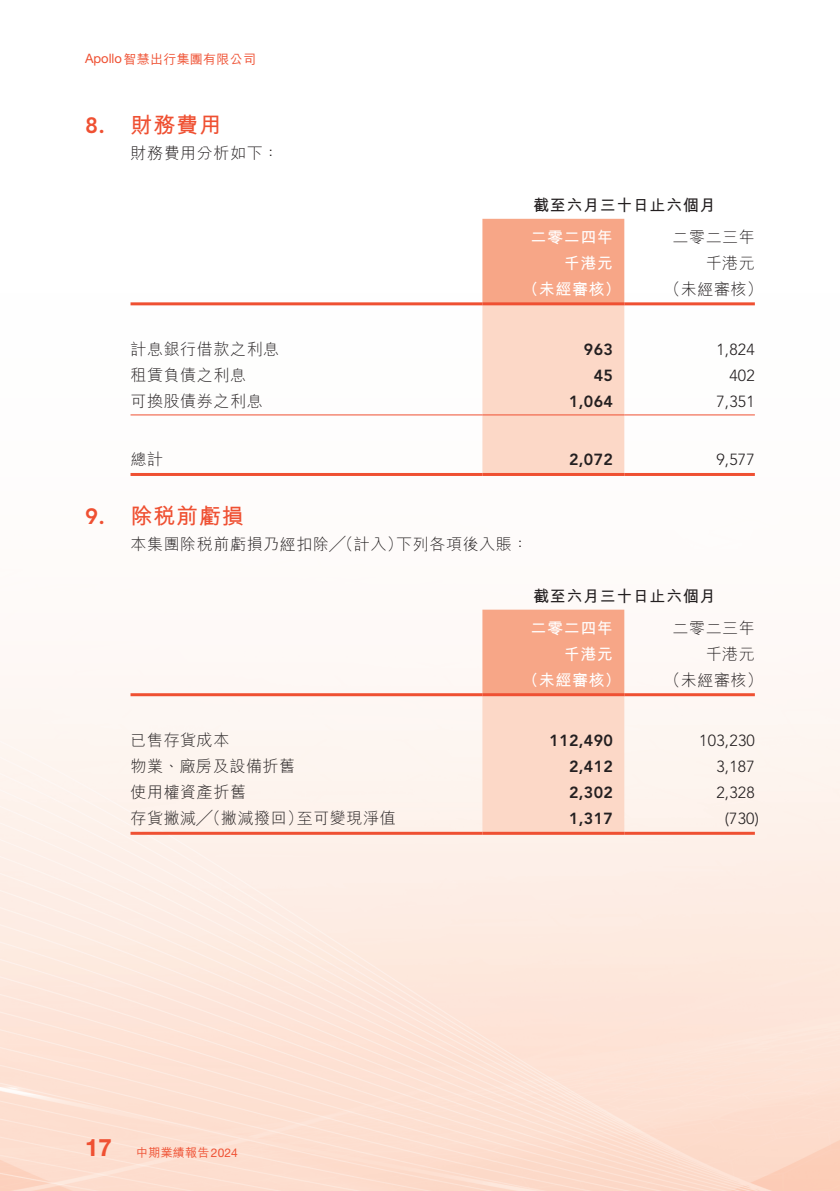
<style>
.page{position:relative;width:840px;height:1191px;background:#fff}
.page>*{position:absolute;margin:0;border:0;box-sizing:border-box;transform-origin:0 0}
.t1{font:700 24px "Helvetica Neue LT Std";color:#ef5032}
._01_H1{font:700 22px "M Hei HK";letter-spacing:.04em;color:#ef5032}
._01_H1-2{font:800 22px "Avenir LT Std";color:#ef5032}
._51_N_Table_txt{font:300 16px "M Hei HK";letter-spacing:.035em;color:#231f20}
._51_N_Table_txt-2{font:300 16px "Avenir LT Std";letter-spacing:.015em;color:#231f20}
._51_N_Table_txt-3{font:800 16px "Avenir LT Std";letter-spacing:.02em;color:#231f20}
._00_txt{font:300 16px "M Hei HK";letter-spacing:.035em;color:#231f20}
._51_N_Table_txt-4{font:700 16px "M Hei HK";letter-spacing:.04em;color:#fff}
._51_N_Table_txt-5{font:700 16px "M Hei HK";letter-spacing:.04em;color:#231f20}
.t2{font:500 13px "M Hei HK";letter-spacing:.02em;color:#ef5032}
.t3{font:500 12px "M Hei HK";letter-spacing:.02em;color:#ef5032}
.s1{font-family:"Helvetica Neue LT Std";font-weight:400}
</style>
<div class="page">
<img style="left:0;top:293px;width:839px;height:898px">
<svg style="left:482px;top:219px;width:142px;height:254px;background:#fac7b1"></svg>
<hr style="left:130px;top:302px;width:352px;height:3px;background:#ef5032">
<hr style="left:482px;top:302px;width:142px;height:3px;background:#ef5032">
<hr style="left:624px;top:302px;width:130px;height:3px;background:#ef5032">
<hr style="left:130px;top:414px;width:352px;height:1px;background:#ef5032">
<hr style="left:482px;top:414px;width:142px;height:1px;background:#ef5032">
<hr style="left:624px;top:414px;width:130px;height:1px;background:#ef5032">
<hr style="left:130px;top:473px;width:352px;height:3px;background:#ef5032">
<hr style="left:482px;top:473px;width:142px;height:3px;background:#ef5032">
<hr style="left:624px;top:473px;width:130px;height:3px;background:#ef5032">
<svg style="left:482px;top:609px;width:142px;height:222px;background:#fac5ae"></svg>
<hr style="left:130px;top:693px;width:352px;height:3px;background:#ef5032">
<hr style="left:482px;top:693px;width:142px;height:3px;background:#ef5032">
<hr style="left:624px;top:693px;width:130px;height:3px;background:#ef5032">
<hr style="left:130px;top:831px;width:352px;height:3px;background:#ef5032">
<hr style="left:482px;top:831px;width:142px;height:3px;background:#ef5032">
<hr style="left:624px;top:831px;width:130px;height:3px;background:#ef5032">
<p class="t2" style="left:85px;top:50px;width:172px"><span class="s1">Apollo</span>智慧出行集團有限公司</p>
<p class="_01_H1-2" style="left:85px;top:112px;width:21px">8.</p>
<p class="_01_H1-2" style="left:85px;top:503px;width:21px">9.</p>
<p class="_01_H1" style="left:130px;top:109px;width:92px">財務費用</p>
<p class="_00_txt" style="left:130px;top:145px;width:150px">財務費用分析如下：</p>
<p class="_51_N_Table_txt-5" style="left:533px;top:194px;width:184px">截至六月三十日止六個月</p>
<p class="_51_N_Table_txt" style="left:672px;top:229px;width:84px">二零二三年</p>
<p class="_51_N_Table_txt-4" style="left:530px;top:225px;width:84px">二零二四年</p>
<p class="_51_N_Table_txt-4" style="left:563px;top:251px;width:51px">千港元</p>
<p class="_51_N_Table_txt-4" style="left:522px;top:277px;width:100px">（未經審核）</p>
<p class="_51_N_Table_txt" style="left:705px;top:255px;width:51px">千港元</p>
<p class="_51_N_Table_txt" style="left:664px;top:281px;width:100px">（未經審核(</p>
<p class="_51_N_Table_txt" style="left:130px;top:341px;width:150px">計息銀行借款之利息</p>
<p class="_51_N_Table_txt-3" style="left:583px;top:340px;width:30px">963</p>
<p class="_51_N_Table_txt-2" style="left:716px;top:340px;width:40px">1,824</p>
<p class="_51_N_Table_txt" style="left:130px;top:367px;width:117px">租賃負債之利息</p>
<p class="_51_N_Table_txt-3" style="left:593px;top:366px;width:21px">45</p>
<p class="_51_N_Table_txt-2" style="left:729px;top:366px;width:27px">402</p>
<p class="_51_N_Table_txt" style="left:130px;top:393px;width:134px">可換股債券之利息</p>
<p class="_51_N_Table_txt-3" style="left:569px;top:392px;width:45px">1,064</p>
<p class="_51_N_Table_txt-2" style="left:716px;top:392px;width:40px">7,351</p>
<p class="_51_N_Table_txt" style="left:130px;top:451px;width:34px">總計</p>
<p class="_01_H1" style="left:130px;top:500px;width:115px">除稅前虧損</p>
<p class="_00_txt" style="left:130px;top:536px;width:273px">本集團除稅前虧損乃經扣除╱（計入）</p>
<p class="_00_txt" style="left:396px;top:536px;width:133px">下列各項後入賬：</p>
<p class="_51_N_Table_txt-3" style="left:569px;top:450px;width:45px">2,072</p>
<p class="_51_N_Table_txt-2" style="left:716px;top:450px;width:40px">9,577</p>
<p class="_51_N_Table_txt-5" style="left:533px;top:584px;width:184px">截至六月三十日止六個月</p>
<p class="_51_N_Table_txt" style="left:672px;top:619px;width:84px">二零二三年</p>
<p class="_51_N_Table_txt-4" style="left:530px;top:616px;width:84px">二零二四年</p>
<p class="_51_N_Table_txt-4" style="left:563px;top:642px;width:51px">千港元</p>
<p class="_51_N_Table_txt-4" style="left:522px;top:668px;width:100px">（未經審核）</p>
<p class="_51_N_Table_txt" style="left:705px;top:645px;width:51px">千港元</p>
<p class="_51_N_Table_txt" style="left:664px;top:671px;width:100px">（未經審核(</p>
<p class="_51_N_Table_txt" style="left:130px;top:732px;width:100px">已售存貨成本</p>
<p class="_51_N_Table_txt-3" style="left:549px;top:731px;width:65px">112,490</p>
<p class="_51_N_Table_txt-2" style="left:698px;top:731px;width:57px">103,230</p>
<p class="_51_N_Table_txt" style="left:130px;top:758px;width:166px">物業、廠房及設備折舊</p>
<p class="_51_N_Table_txt-3" style="left:569px;top:757px;width:45px">2,412</p>
<p class="_51_N_Table_txt-2" style="left:716px;top:757px;width:40px">3,187</p>
<p class="_51_N_Table_txt" style="left:130px;top:784px;width:117px">使用權資產折舊</p>
<p class="_51_N_Table_txt-3" style="left:569px;top:783px;width:45px">2,302</p>
<p class="_51_N_Table_txt-2" style="left:716px;top:783px;width:40px">2,328</p>
<p class="_51_N_Table_txt" style="left:130px;top:810px;width:174px">存貨撇減╱（撇減撥回）</p>
<p class="_51_N_Table_txt" style="left:296px;top:810px;width:100px">至可變現淨值</p>
<p class="_51_N_Table_txt-3" style="left:569px;top:809px;width:45px">1,317</p>
<p class="_51_N_Table_txt-2" style="left:724px;top:809px;width:36px">)730(</p>
<h1 class="t1" style="left:85px;top:1133px;width:28px">17</h1>
<p class="t3" style="left:136px;top:1144px;width:103px">中期業績報告<span class="s1">2024</span></p>
</div>
